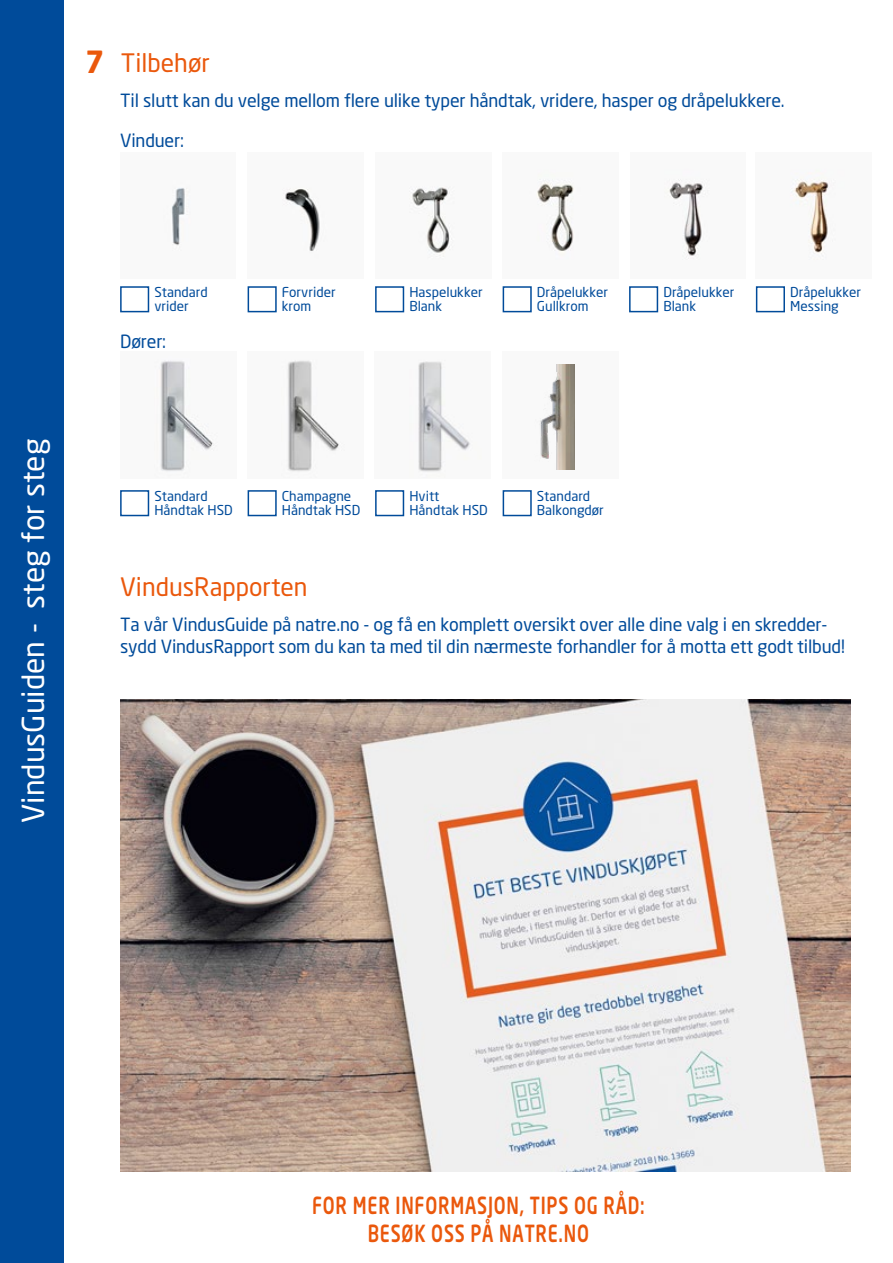
<style>
.page{position:relative;width:893px;height:1263px;background:#fff}
.page>*{position:absolute;margin:0;border:0;box-sizing:border-box;transform-origin:0 0}
.t1{font:30px "Neo Sans";color:#fff}
.t2{font:25.2px "Neo Sans";color:#ea580c}
.t3{font:500 23.4px/28px "Neo Sans";letter-spacing:.045em;color:#ea580c;text-align:center;scale:.75 1}
.t4{font:18px/22.2px "Neo Sans";letter-spacing:-.01em;color:#004b9a}
.t5{font:13.5px/13.5px "Neo Sans";color:#004b9a}
.s1{font-weight:700;font-size:30.15px}
</style>
<div class="page">
<div style="left:0;top:0;width:64px;height:1263px;background:#004b9a"></div>
<img style="left:664px;top:179px;width:44px;height:81px">
<img style="left:791px;top:170px;width:42px;height:90px">
<img style="left:282px;top:188px;width:38px;height:63px">
<img style="left:537px;top:179px;width:37px;height:76px">
<img style="left:409px;top:187px;width:43px;height:71px">
<img style="left:418px;top:361px;width:46px;height:111px">
<img style="left:171px;top:188px;width:18px;height:60px">
<img style="left:160px;top:360px;width:54px;height:112px">
<img style="left:287px;top:360px;width:52px;height:112px">
<img style="left:464px;top:365px;width:111px;height:104px">
<div style="left:120px;top:286px;width:29px;height:26px;border:2px solid #004b9a"></div>
<div style="left:248px;top:286px;width:29px;height:26px;border:2px solid #004b9a"></div>
<div style="left:375px;top:286px;width:29px;height:26px;border:2px solid #004b9a"></div>
<div style="left:503px;top:286px;width:29px;height:26px;border:2px solid #004b9a"></div>
<div style="left:629px;top:286px;width:29px;height:26px;border:2px solid #004b9a"></div>
<div style="left:756px;top:286px;width:29px;height:26px;border:2px solid #004b9a"></div>
<div style="left:120px;top:490px;width:29px;height:26px;border:2px solid #004b9a"></div>
<div style="left:248px;top:490px;width:29px;height:26px;border:2px solid #004b9a"></div>
<div style="left:375px;top:490px;width:29px;height:26px;border:2px solid #004b9a"></div>
<div style="left:503px;top:490px;width:29px;height:26px;border:2px solid #004b9a"></div>
<img style="left:120px;top:699px;width:730px;height:473px">
<h2 class="t2" style="left:85px;top:48px;width:126px"><span class="s1">7</span> Tilbehør</h2>
<p class="t4" style="left:120px;top:89px;width:666px">Til slutt kan du velge mellom flere ulike typer håndtak, vridere, hasper og dråpelukkere.</p>
<p class="t4" style="left:120px;top:129px;width:65px">Vinduer:</p>
<h1 class="t1" style="left:15px;top:823px;width:386px;rotate:-90deg">VindusGuiden - steg for steg</h1>
<p class="t5" style="left:154px;top:285px;width:55px">Standard vrider</p>
<p class="t5" style="left:282px;top:285px;width:55px">Forvrider krom</p>
<p class="t5" style="left:409px;top:285px;width:75px">Haspelukker<br>Blank</p>
<p class="t5" style="left:537px;top:285px;width:73px">Dråpelukker<br>Gullkrom</p>
<p class="t5" style="left:663px;top:285px;width:73px">Dråpelukker<br>Blank</p>
<p class="t5" style="left:790px;top:285px;width:73px">Dråpelukker<br>Messing</p>
<p class="t4" style="left:120px;top:330px;width:48px">Dører:</p>
<p class="t5" style="left:154px;top:489px;width:80px">Standard<br>Håndtak HSD</p>
<p class="t5" style="left:282px;top:489px;width:80px">Champagne<br>Håndtak HSD</p>
<p class="t5" style="left:409px;top:489px;width:80px">Hvitt<br>Håndtak HSD</p>
<p class="t5" style="left:537px;top:489px;width:69px">Standard<br>Balkongdør</p>
<h2 class="t2" style="left:120px;top:572px;width:189px">VindusRapporten</h2>
<p class="t4" style="left:120px;top:613px;width:726px">Ta vår VindusGuide på natre.no - og få en komplett oversikt over alle dine valg i en skredder&shy;sydd VindusRapport som du kan ta med til din nærmeste forhandler for å motta ett godt tilbud!</p>
<p class="t3" style="left:312px;top:1190px;width:445px">FOR MER INFORMASJON, TIPS OG RÅD:<br>BESØK OSS PÅ NATRE.NO</p>
</div>
